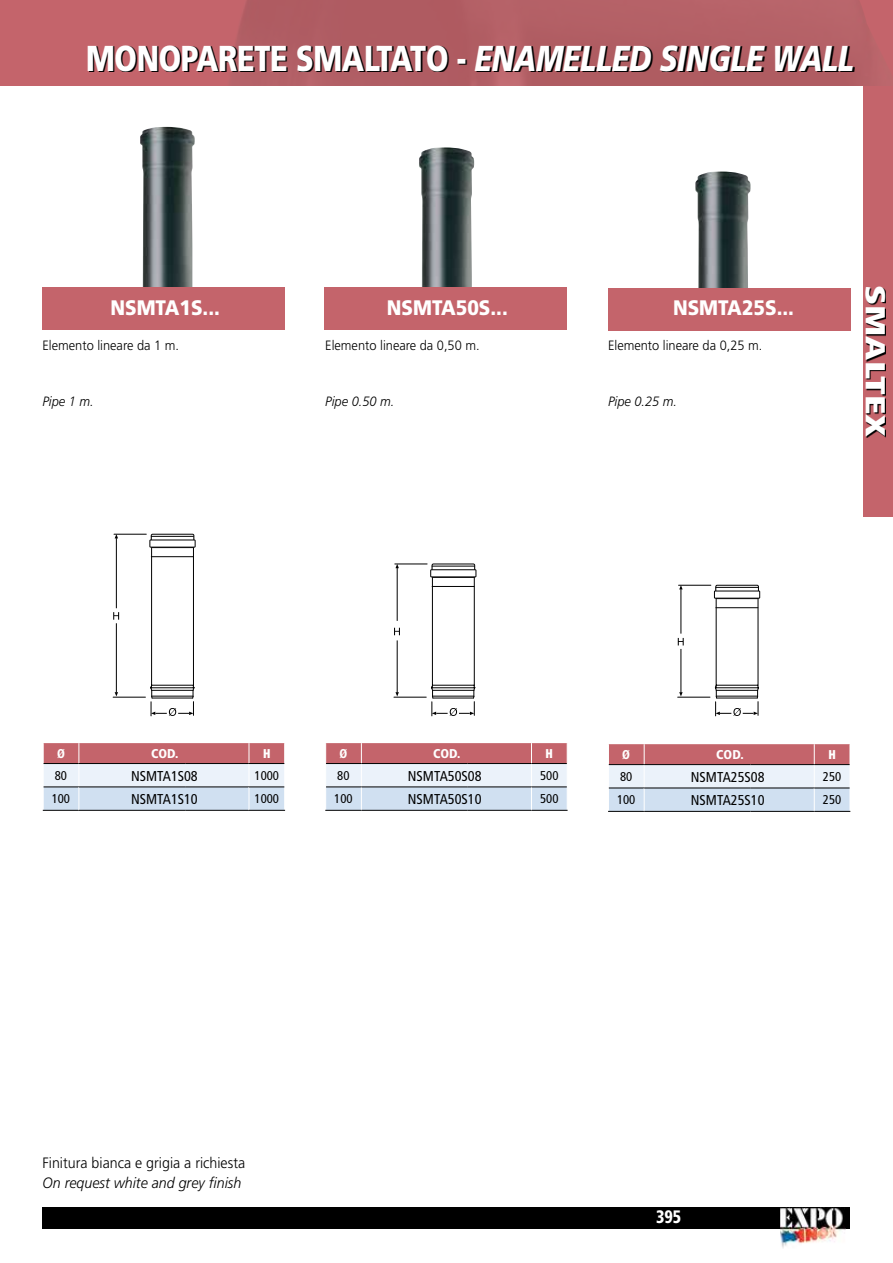
<style>
.page{position:relative;width:893px;height:1263px;background:#fff}
.page>*{position:absolute;margin:0;border:0;box-sizing:border-box;transform-origin:0 0}
.t1{font:900 36px "Frutiger";letter-spacing:-.01em;color:#fff;scale:.8 1}
.t2{font:900 condensed 27.45px "Frutiger";color:#fff;scale:1.32 1}
.t3{font:900 21px "Frutiger";color:#fff;scale:.9 1}
.t4{font:900 condensed 18px "Frutiger";color:#fff;scale:.9 1}
.t5{font:300 15px "Frutiger";color:#000;scale:.95 1}
.t6{font:italic 300 15px "Frutiger";color:#000;scale:.95 1}
.t7{font:condensed 14.25px/23.4px "Frutiger";color:#000}
.t8{font:300 13.5px "Frutiger";color:#000;scale:.95 1}
.t9{font:italic 300 13.5px "Frutiger";color:#000;scale:.95 1}
.t10{font:condensed 12.75px/23.4px "Frutiger";color:#000}
.t11{font:900 condensed 12.75px "Frutiger";color:#fff}
.t12{font:900 condensed 12.75px "Frutiger";color:#fff;scale:.9 1}
.t13{font:900 condensed 12.75px "Frutiger";color:#fff;scale:.9 1}
.s1{font-style:italic}
</style>
<div class="page">
<div style="left:43px;top:1207px;width:807px;height:21px;background:#000"></div>
<img style="left:781px;top:1207px;width:65px;height:41px">
<img style="left:140px;top:127px;width:55px;height:160px">
<div style="left:43px;top:287px;width:242px;height:43px;background:#c4646b"></div>
<hr style="left:43px;top:810px;width:36px;height:1px;background:#000">
<hr style="left:79px;top:810px;width:106px;height:1px;background:#000">
<hr style="left:185px;top:810px;width:64px;height:1px;background:#000">
<svg style="left:43px;top:743px;width:242px;height:67px;background:#cfbac5"></svg>
<hr style="left:249px;top:787px;width:35px;height:1px;background:#000">
<hr style="left:249px;top:810px;width:36px;height:1px;background:#000">
<div style="left:863px;top:0;width:30px;height:517px;background:#c4646b"></div>
<svg style="left:866px;top:288px;width:20px;height:150px"></svg>
<div style="left:0;top:0;width:893px;height:85px;background:linear-gradient(to right,#bf6168,#af5f64)"></div>
<svg style="left:89px;top:46px;width:765px;height:26px;background:#542c2f"></svg>
<img style="left:419px;top:147px;width:55px;height:140px">
<img style="left:695px;top:171px;width:56px;height:117px">
<div style="left:325px;top:287px;width:242px;height:43px;background:#c4646b"></div>
<hr style="left:325px;top:810px;width:36px;height:1px;background:#000">
<hr style="left:361px;top:810px;width:107px;height:1px;background:#000">
<hr style="left:468px;top:810px;width:63px;height:1px;background:#000">
<svg style="left:325px;top:743px;width:243px;height:67px;background:#cfbbc5"></svg>
<hr style="left:531px;top:787px;width:36px;height:1px;background:#000">
<hr style="left:531px;top:810px;width:37px;height:1px;background:#000">
<div style="left:608px;top:288px;width:242px;height:43px;background:#c4646b"></div>
<hr style="left:608px;top:811px;width:36px;height:1px;background:#000">
<hr style="left:644px;top:811px;width:106px;height:1px;background:#000">
<hr style="left:750px;top:811px;width:64px;height:1px;background:#000">
<svg style="left:608px;top:744px;width:243px;height:67px;background:#d0bbc5"></svg>
<hr style="left:814px;top:788px;width:36px;height:1px;background:#000">
<hr style="left:814px;top:811px;width:36px;height:1px;background:#000">
<hr style="left:116px;top:538px;width:1px;height:70px;background:#000">
<hr style="left:116px;top:623px;width:1px;height:69px;background:#000">
<svg style="left:113px;top:612px;width:6px;height:8px"></svg>
<hr style="left:114px;top:534px;width:32px;height:1px;background:#000">
<hr style="left:113px;top:697px;width:32px;height:1px;background:#000">
<div style="left:151px;top:534px;width:43px;height:14px;border:1px solid #000"></div>
<svg style="left:150px;top:536px;width:45px;height:180px"></svg>
<hr style="left:152px;top:690px;width:41px;height:1px;background:#000">
<hr style="left:152px;top:696px;width:41px;height:1px;background:#000">
<hr style="left:152px;top:698px;width:41px;height:1px;background:#000">
<hr style="left:397px;top:568px;width:1px;height:53px;background:#000">
<hr style="left:397px;top:640px;width:1px;height:52px;background:#000">
<svg style="left:395px;top:692px;width:4px;height:4px"></svg>
<svg style="left:394px;top:628px;width:6px;height:7px"></svg>
<hr style="left:395px;top:564px;width:32px;height:1px;background:#000">
<hr style="left:394px;top:697px;width:32px;height:1px;background:#000">
<div style="left:432px;top:564px;width:43px;height:14px;border:1px solid #000"></div>
<div style="left:430px;top:569px;width:46px;height:8px;border:1px solid #000"></div>
<svg style="left:431px;top:566px;width:44px;height:150px"></svg>
<hr style="left:433px;top:690px;width:41px;height:1px;background:#000">
<hr style="left:433px;top:696px;width:41px;height:1px;background:#000">
<hr style="left:433px;top:698px;width:40px;height:1px;background:#000">
<hr style="left:681px;top:589px;width:1px;height:45px;background:#000">
<hr style="left:681px;top:649px;width:1px;height:43px;background:#000">
<svg style="left:679px;top:692px;width:4px;height:4px"></svg>
<svg style="left:678px;top:638px;width:6px;height:7px"></svg>
<hr style="left:679px;top:585px;width:32px;height:1px;background:#000">
<hr style="left:678px;top:697px;width:32px;height:1px;background:#000">
<div style="left:715px;top:585px;width:44px;height:14px;border:1px solid #000"></div>
<div style="left:714px;top:591px;width:46px;height:7px;border:1px solid #000"></div>
<svg style="left:715px;top:587px;width:44px;height:129px"></svg>
<hr style="left:716px;top:690px;width:42px;height:1px;background:#000">
<hr style="left:716px;top:696px;width:42px;height:1px;background:#000">
<hr style="left:717px;top:698px;width:40px;height:1px;background:#000">
<h1 class="t1" style="left:86px;top:36px;width:961px">MONOPARETE SMALTATO - <span class="s1">ENAMELLED SINGLE WALL</span></h1>
<h3 class="t3" style="left:110px;top:295px;width:123px">NSMTA1S...</h3>
<h3 class="t3" style="left:387px;top:295px;width:136px">NSMTA50S...</h3>
<p class="t8" style="left:43px;top:337px;width:145px">Elemento lineare da 1 m.</p>
<h3 class="t3" style="left:673px;top:295px;width:136px">NSMTA25S...</h3>
<p class="t8" style="left:325px;top:337px;width:164px">Elemento lineare da 0,50 m.</p>
<p class="t8" style="left:608px;top:337px;width:164px">Elemento lineare da 0,25 m.</p>
<p class="t9" style="left:43px;top:394px;width:56px">Pipe 1 m.</p>
<p class="t9" style="left:325px;top:394px;width:74px">Pipe 0.50 m.</p>
<p class="t9" style="left:608px;top:394px;width:74px">Pipe 0.25 m.</p>
<h2 class="t2" style="left:892px;top:285px;width:117px;rotate:90deg">SMALTEX</h2>
<p class="t12" style="left:57px;top:746px;width:10px">Ø</p>
<p class="t13" style="left:263px;top:745px;width:10px">H</p>
<p class="t10" style="left:255px;top:764px;width:26px">1000<br>1000</p>
<p class="t11" style="left:151px;top:746px;width:29px">COD.</p>
<p class="t7" style="left:131px;top:764px;width:68px">NSMTA1S08<br>NSMTA1S10</p>
<p class="t10" style="left:52px;top:764px;width:20px">80<br>100</p>
<p class="t12" style="left:339px;top:746px;width:10px">Ø</p>
<p class="t13" style="left:546px;top:745px;width:10px">H</p>
<p class="t10" style="left:540px;top:764px;width:20px">500<br>500</p>
<p class="t11" style="left:433px;top:746px;width:29px">COD.</p>
<p class="t7" style="left:408px;top:764px;width:75px">NSMTA50S08<br>NSMTA50S10</p>
<p class="t10" style="left:334px;top:764px;width:20px">80<br>100</p>
<p class="t12" style="left:622px;top:747px;width:10px">Ø</p>
<p class="t13" style="left:828px;top:746px;width:10px">H</p>
<p class="t10" style="left:823px;top:765px;width:20px">250<br>250</p>
<p class="t11" style="left:716px;top:747px;width:29px">COD.</p>
<p class="t7" style="left:691px;top:765px;width:75px">NSMTA25S08<br>NSMTA25S10</p>
<p class="t10" style="left:617px;top:765px;width:20px">80<br>100</p>
<p class="t5" style="left:43px;top:1155px;width:215px">Finitura bianca e grigia a richiesta</p>
<p class="t6" style="left:43px;top:1174px;width:211px">On request white and grey finish</p>
<h3 class="t4" style="left:656px;top:1206px;width:29px">395</h3>
</div>
